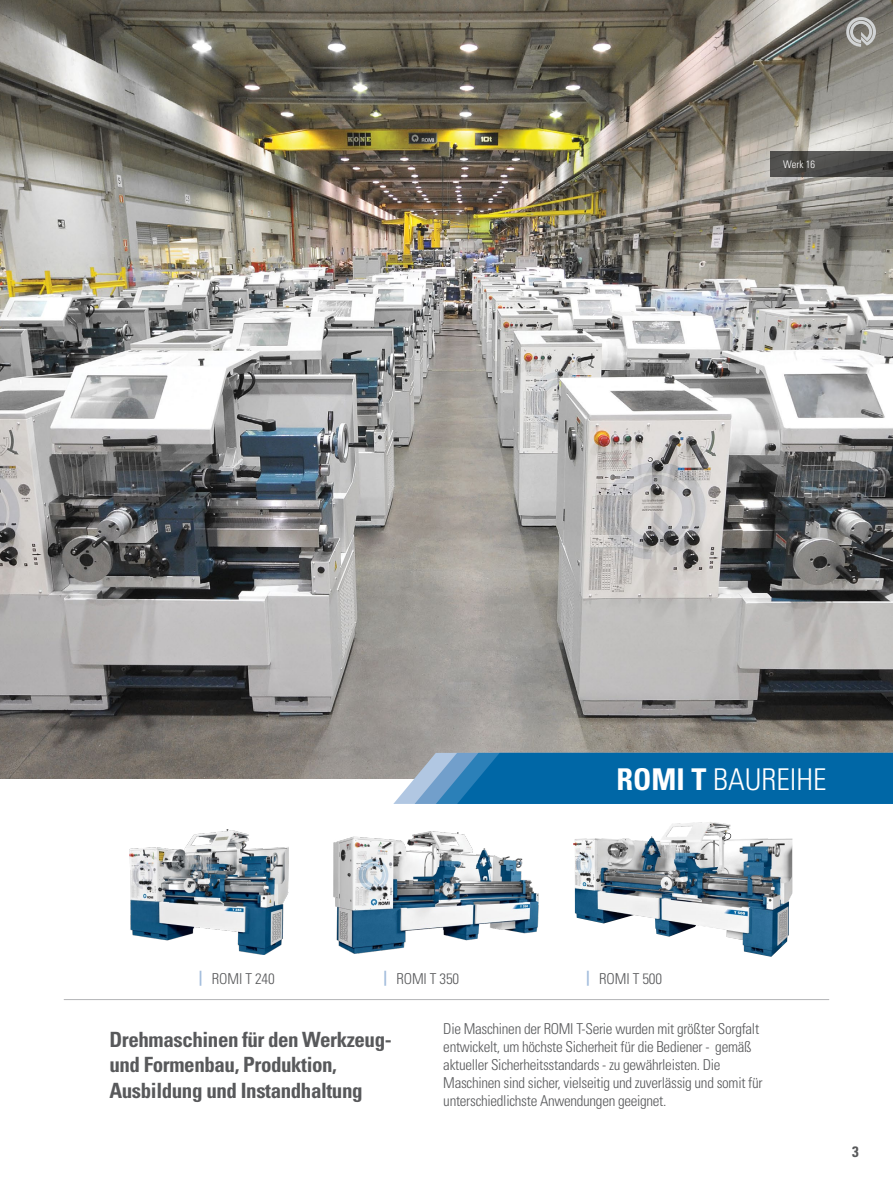
<style>
.page{position:relative;width:893px;height:1191px;background:#fff}
.page>*{position:absolute;margin:0;border:0;box-sizing:border-box;transform-origin:0 0}
.t1{font:300 condensed 30px "Univers";color:#fff}
.t2{font:700 condensed 21px/25.2px "Univers";letter-spacing:-.02em;color:#58595b}
.t3{font:300 condensed 15px/18px "Univers";letter-spacing:-.02em;color:#58595b}
.t4{font:700 condensed 15px "Univers";color:#58595b}
.t5{font:300 condensed 10.5px "Univers";color:#fff}
.s1{font-weight:700}
.s2{font-weight:700;color:#a4bedd}
</style>
<div class="page">
<img style="left:0;top:0;width:893px;height:778px">
<svg style="left:846px;top:17px;width:30px;height:30px"></svg>
<hr style="left:64px;top:999px;width:765px;height:1px;background:#808285">
<svg style="left:393px;top:753px;width:500px;height:51px;background:#1671ab"></svg>
<svg style="left:770px;top:151px;width:123px;height:25px;background:#494846"></svg>
<img style="left:333px;top:831px;width:206px;height:123px">
<img style="left:573px;top:822px;width:219px;height:135px">
<img style="left:130px;top:830px;width:159px;height:124px">
<p class="t5" style="left:783px;top:158px;width:33px">Werk 16</p>
<h1 class="t1" style="left:616px;top:761px;width:211px"><span class="s1">ROMI T</span> BAUREIHE</h1>
<p class="t3" style="left:199px;top:970px;width:77px"><span class="s2">|</span> ROMI T 240</p>
<p class="t3" style="left:383px;top:970px;width:77px"><span class="s2">|</span> ROMI T 350</p>
<p class="t3" style="left:586px;top:970px;width:77px"><span class="s2">|</span> ROMI T 500</p>
<h2 class="t2" style="left:109px;top:1027px;width:284px">Drehmaschinen für den Werkzeug&shy;und Formenbau, Produktion,<br>Ausbildung und Instandhaltung</h2>
<p class="t3" style="left:443px;top:1019px;width:321px">Die Maschinen der ROMI T-Serie wurden mit größter Sorgfalt entwickelt, um höchste Sicherheit für die Bediener - gemäß aktueller Sicherheitsstandards - zu gewährleisten. Die Maschinen sind sicher, vielseitig und zuverlässig und somit für unterschiedlichste Anwendungen geeignet.</p>
<p class="t4" style="left:852px;top:1142px;width:8px">3</p>
</div>
